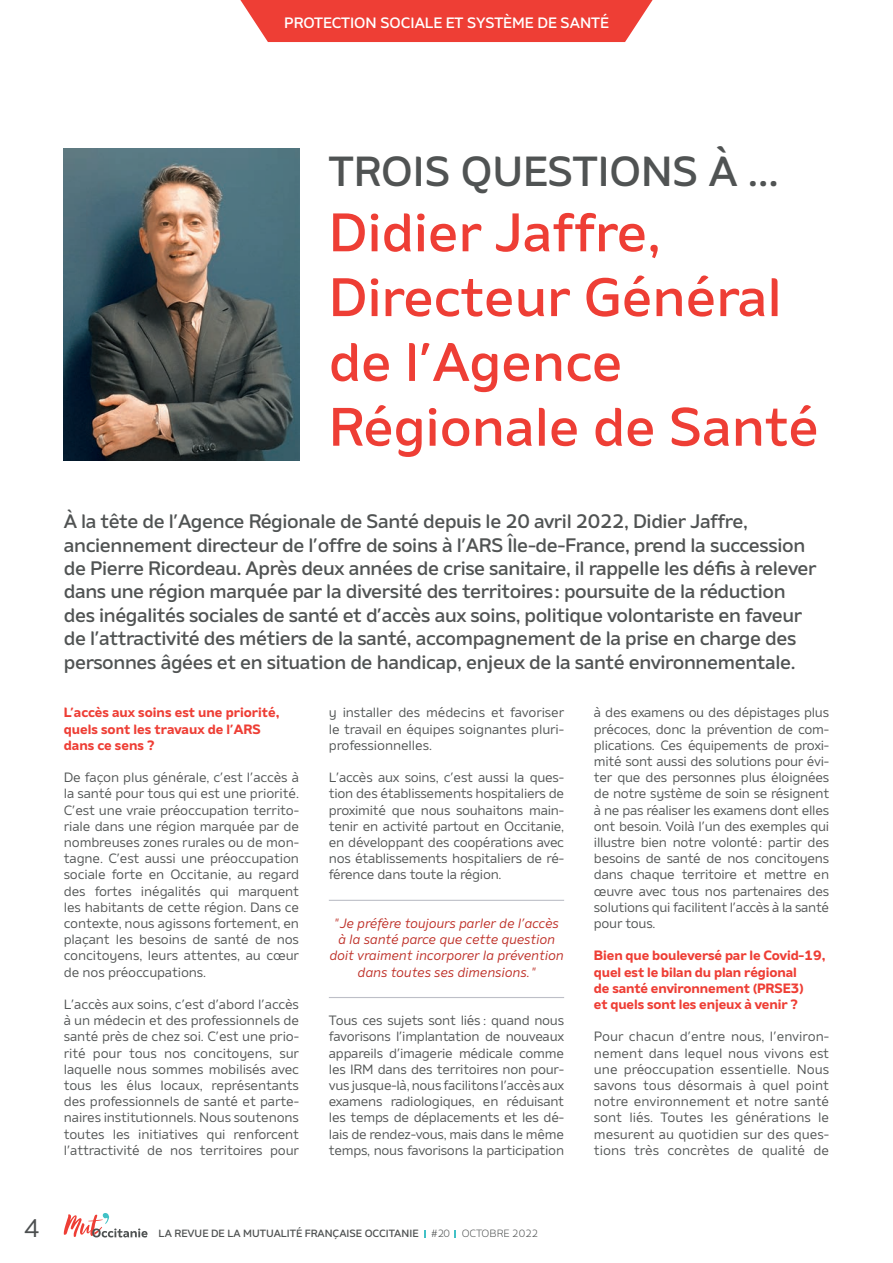
<style>
.page{position:relative;width:893px;height:1263px;background:#fff}
.page>*{position:absolute;margin:0;border:0;box-sizing:border-box;transform-origin:0 0}
.t1{font:500 54px/64.8px "Amino";color:#ee3e35}
.t2{font:500 42px "Amino";color:#505353}
.t3{font:25.5px "Amino";color:#4c4f50}
.t4{font:500 19.5px/23.4px "Amino";letter-spacing:-.02em;color:#505353}
.t5{font:500 15px "Amino";color:#fff}
.t6{font:13.5px/16.2px "Amino";letter-spacing:-.02em;color:#505353;text-align:justify}
.t7{font:700 13.5px/16.2px "Amino";letter-spacing:-.01em;color:#ee3e35}
.t8{font:italic 13.5px/16.2px "Amino";color:#be2f27;text-align:center}
.t9{font:500 10.5px "Amino";color:#505353}
.s1{font-weight:300}
</style>
<div class="page">
<svg style="left:424px;top:1230px;width:2px;height:7px"></svg>
<svg style="left:64px;top:1213px;width:84px;height:24px"></svg>
<svg style="left:240px;top:0;width:413px;height:42px;background:#ef4b42"></svg>
<img style="left:64px;top:149px;width:235px;height:312px">
<hr style="left:329px;top:900px;width:235px;height:1px;background:#bdbfc7">
<hr style="left:329px;top:997px;width:235px;height:1px;background:#bdbfc7">
<p class="t5" style="left:284px;top:14px;width:326px">PROTECTION SOCIALE ET SYSTÈME DE SANTÉ</p>
<h2 class="t2" style="left:329px;top:146px;width:452px">TROIS QUESTIONS À ...</h2>
<h1 class="t1" style="left:329px;top:199px;width:492px">Didier Jaffre,<br>Directeur Général de l’Agence<br>Régionale de Santé</h1>
<p class="t4" style="left:64px;top:509px;width:754px">À la tête de l’Agence Régionale de Santé depuis le 20 avril 2022, Didier Jaffre, anciennement directeur de l’offre de soins à l’ARS Île-de-France, prend la succession de Pierre Ricordeau. Après deux années de crise sanitaire, il rappelle les défis à relever dans une région marquée par la diversité des territoires: poursuite de la réduction des inégalités sociales de santé et d’accès aux soins, politique volontariste en faveur de l’attractivité des métiers de la santé, accompagnement de la prise en charge des personnes âgées et en situation de handicap, enjeux de la santé environnementale.</p>
<p class="t7" style="left:64px;top:704px;width:217px">L’accès aux soins est une priorité, quels sont les travaux de l’ARS dans ce sens ?</p>
<p class="t6" style="left:64px;top:769px;width:237px">De façon plus générale, c’est l’accès à la santé pour tous qui est une priorité.<br>C’est une vraie préoccupation territo&shy;riale dans une région marquée par de nombreuses zones rurales ou de mon&shy;tagne. C’est aussi une préoccupation sociale forte en Occitanie, au regard des fortes inégalités qui marquent les habitants de cette région. Dans ce contexte, nous agissons fortement, en plaçant les besoins de santé de nos concitoyens, leurs attentes, au cœur de nos préoccupations.</p>
<p class="t6" style="left:64px;top:996px;width:237px">L’accès aux soins, c’est d’abord l’accès à un médecin et des professionnels de santé près de chez soi. C’est une prio&shy;rité pour tous nos concitoyens, sur laquelle nous sommes mobilisés avec tous les élus locaux, représentants des professionnels de santé et parte&shy;naires institutionnels. Nous soutenons toutes les initiatives qui renforcent l’attractivité de nos territoires pour</p>
<p class="t6" style="left:329px;top:704px;width:237px">y installer des médecins et favoriser le travail en équipes soignantes pluri&shy;professionnelles.</p>
<p class="t6" style="left:329px;top:769px;width:237px">L’accès aux soins, c’est aussi la ques&shy;tion des établissements hospitaliers de proximité que nous souhaitons main&shy;tenir en activité partout en Occitanie, en développant des coopérations avec nos établissements hospitaliers de ré&shy;férence dans toute la région.</p>
<p class="t8" style="left:329px;top:915px;width:236px">" Je préfère toujours parler de l’accès à la santé parce que cette question doit vraiment incorporer la prévention dans toutes ses dimensions."</p>
<p class="t6" style="left:329px;top:1012px;width:237px">Tous ces sujets sont liés : quand nous favorisons l’implantation de nouveaux appareils d’imagerie médicale comme les IRM dans des territoires non pour&shy;vus jusque-là, nous facilitons l’accès aux examens radiologiques, en réduisant les temps de déplacements et les dé&shy;lais de rendez-vous, mais dans le même temps, nous favorisons la participation</p>
<h3 class="t3" style="left:24px;top:1213px;width:18px">4</h3>
<p class="t9" style="left:159px;top:1227px;width:381px">LA REVUE DE LA MUTUALITÉ FRANÇAISE OCCITANIE <span class="s1">#20 OCTOBRE 2022</span></p>
<p class="t6" style="left:594px;top:704px;width:237px">à des examens ou des dépistages plus précoces, donc la prévention de com&shy;plications. Ces équipements de proxi&shy;mité sont aussi des solutions pour évi&shy;ter que des personnes plus éloignées de notre système de soin se résignent à ne pas réaliser les examens dont elles ont besoin. Voilà l’un des exemples qui illustre bien notre volonté: partir des besoins de santé de nos concitoyens dans chaque territoire et mettre en œuvre avec tous nos partenaires des solutions qui facilitent l’accès à la santé pour tous.</p>
<p class="t7" style="left:594px;top:947px;width:233px">Bien que bouleversé par le Covid-19, quel est le bilan du plan régional<br>de santé environnement (PRSE3)<br>et quels sont les enjeux à venir ?</p>
<p class="t6" style="left:594px;top:1028px;width:237px">Pour chacun d’entre nous, l’environ&shy;nement dans lequel nous vivons est une préoccupation essentielle. Nous savons tous désormais à quel point notre environnement et notre santé sont liés. Toutes les générations le mesurent au quotidien sur des ques&shy;tions très concrètes de qualité de</p>
</div>
